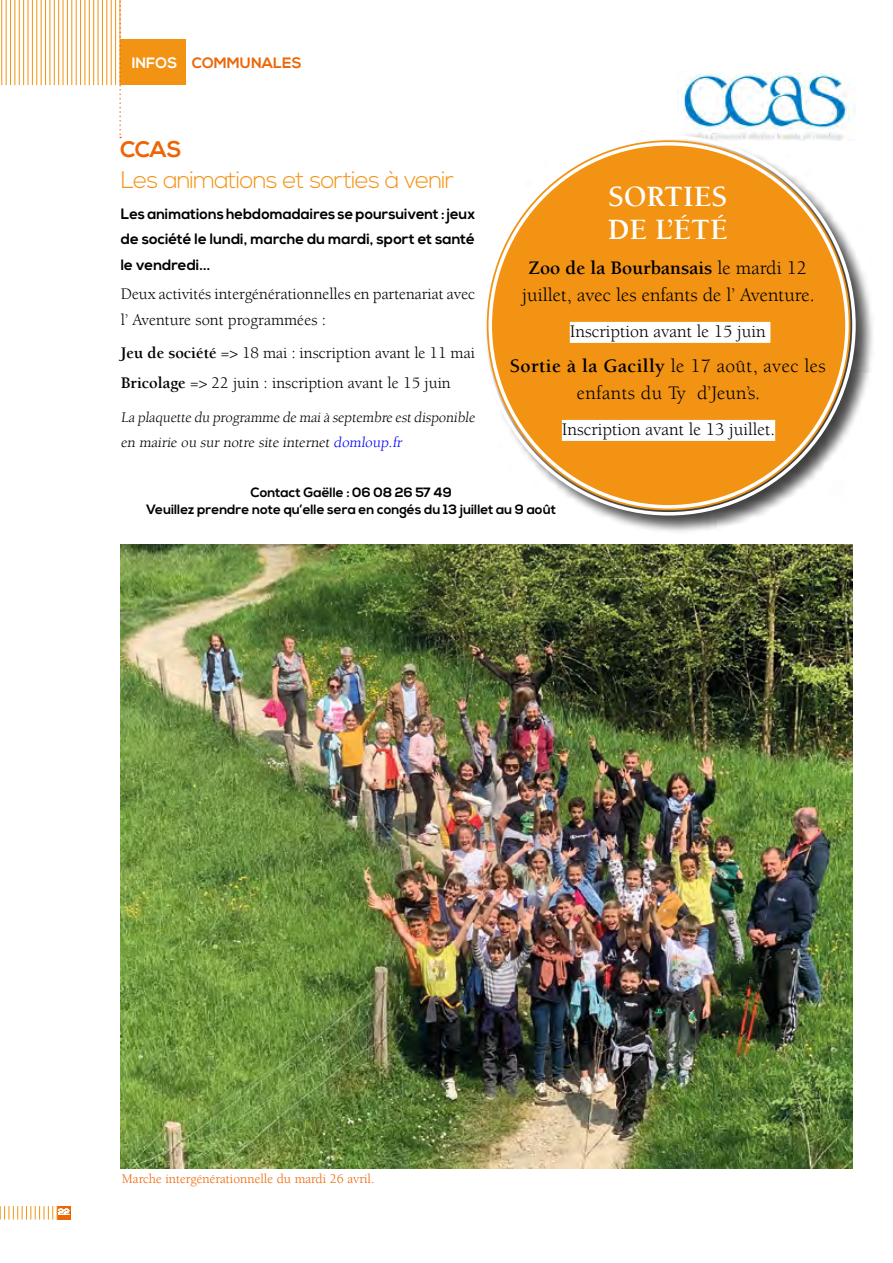
<style>
.page{position:relative;width:893px;height:1263px;background:#fff}
.page>*{position:absolute;margin:0;border:0;box-sizing:border-box;transform-origin:0 0}
.t1{font:700 30px/33.3px "Berkeley LT";color:#fff}
.t2{font:300 24px "Nexa";letter-spacing:-.04em;color:#f39313}
.t3{font:700 22.5px "Nexa";color:#ec6608}
.t4{font:19.5px/27px "Berkeley LT";color:#000;text-align:center}
.t5{font:19.5px/27px "Berkeley LT";letter-spacing:.02em;color:#000;text-align:center}
.t6{font:18px "Berkeley LT";color:#000}
.t7{font:16.5px/25.3px "Berkeley LT";color:#000}
.t8{font:700 15px/25.3px "Nexa";color:#000;text-align:justify}
.t9{font:15px/25.3px "Berkeley LT";color:#000}
.t10{font:700 15px "Nexa";color:#ec6608}
.t11{font:700 13.5px/17.7px "Nexa";color:#000;text-align:center}
.t12{font:13.5px "Berkeley LT";color:#ec6608}
.t13{font:700 9px "Nexa";color:#fff}
.s1{color:#fff}
.s2{font-weight:700}
.s3{color:#00f}
</style>
<div class="page">
<div style="left:57px;top:1206px;width:14px;height:13px;background:#ec6608"></div>
<hr style="left:0;top:0;width:1px;height:85px;background:#f39313">
<hr style="left:2px;top:0;width:1px;height:85px;background:#f39313">
<hr style="left:6px;top:0;width:1px;height:85px;background:#f39313">
<hr style="left:10px;top:0;width:1px;height:85px;background:#f39313">
<hr style="left:15px;top:0;width:1px;height:85px;background:#f39313">
<hr style="left:19px;top:0;width:1px;height:85px;background:#f39313">
<hr style="left:23px;top:0;width:1px;height:85px;background:#f39313">
<hr style="left:28px;top:0;width:1px;height:85px;background:#f39313">
<hr style="left:32px;top:0;width:1px;height:85px;background:#f39313">
<hr style="left:37px;top:0;width:1px;height:85px;background:#f39313">
<hr style="left:41px;top:0;width:1px;height:85px;background:#f39313">
<hr style="left:45px;top:0;width:1px;height:85px;background:#f39313">
<hr style="left:50px;top:0;width:1px;height:85px;background:#f39313">
<hr style="left:54px;top:0;width:1px;height:85px;background:#f39313">
<hr style="left:58px;top:0;width:1px;height:85px;background:#f39313">
<hr style="left:63px;top:0;width:1px;height:85px;background:#f39313">
<hr style="left:67px;top:0;width:1px;height:85px;background:#f39313">
<hr style="left:72px;top:0;width:1px;height:85px;background:#f39313">
<hr style="left:76px;top:0;width:1px;height:85px;background:#f39313">
<hr style="left:80px;top:0;width:1px;height:85px;background:#f39313">
<hr style="left:85px;top:0;width:1px;height:85px;background:#f39313">
<hr style="left:89px;top:0;width:1px;height:85px;background:#f39313">
<hr style="left:93px;top:0;width:1px;height:85px;background:#f39313">
<hr style="left:98px;top:0;width:1px;height:85px;background:#f39313">
<hr style="left:102px;top:0;width:1px;height:85px;background:#f39313">
<hr style="left:107px;top:0;width:1px;height:85px;background:#f39313">
<hr style="left:111px;top:0;width:1px;height:85px;background:#f39313">
<hr style="left:115px;top:0;width:1px;height:85px;background:#f39313">
<div style="left:120px;top:40px;width:66px;height:45px;background:#f39313"></div>
<svg style="left:0;top:1206px;width:58px;height:13px"></svg>
<svg style="left:119px;top:0;width:2px;height:138px"></svg>
<img style="left:677px;top:71px;width:179px;height:67px">
<img style="left:121px;top:544px;width:732px;height:624px">
<div style="left:483px;top:138px;width:392px;height:397px;background:#000;opacity:.75"></div>
<div style="left:487px;top:140px;width:363px;height:370px;background:#f39313;border-radius:50%"></div>
<div style="left:570px;top:322px;width:200px;height:21px;background:#fff"></div>
<div style="left:562px;top:420px;width:213px;height:21px;background:#fff"></div>
<p class="t10" style="left:132px;top:54px;width:171px"><span class="s1">INFOS</span> COMMUNALES</p>
<h3 class="t3" style="left:120px;top:136px;width:63px">CCAS</h3>
<h2 class="t2" style="left:121px;top:166px;width:335px">Les animations et sorties à venir</h2>
<p class="t8" style="left:121px;top:202px;width:356px">Les animations hebdomadaires se poursuivent : jeux de société le lundi, marche du mardi, sport et santé le vendredi...</p>
<p class="t7" style="left:121px;top:282px;width:356px">Deux activités intergénérationnelles en partenariat avec l’ Aventure sont programmées :</p>
<p class="t7" style="left:121px;top:339px;width:356px;line-height:29.5px"><span class="s2">Jeu de société</span> =&gt; 18 mai : inscription avant le 11 mai<br><span class="s2">Bricolage</span> =&gt; 22 juin : inscription avant le 15 juin</p>
<p class="t9" style="left:121px;top:405px;width:358px">La plaquette du programme de maià septembre estdisponible en mairie ou sur notre site internet <span class="s3">domloup.fr</span></p>
<h1 class="t1" style="left:608px;top:180px;width:122px">SORTIES<br>DE L’ÉTÉ</h1>
<p class="t4" style="left:522px;top:255px;width:294px"><span class="s2">Zoo de la Bourbansais</span> le mardi 12 juillet, avec les enfants de l’ Aventure.</p>
<p class="t6" style="left:570px;top:322px;width:197px">Inscription avant le 15 juin</p>
<p class="t5" style="left:510px;top:353px;width:318px"><span class="s2">Sortie à la Gacilly</span> le 17 août, avec les enfants du Ty d’Jeun’s.</p>
<p class="t6" style="left:562px;top:420px;width:215px">Inscription avant le 13 juillet.</p>
<p class="t11" style="left:146px;top:484px;width:411px">Contact Gaëlle : 06 08 26 57 49<br>Veuillez prendre note qu’elle sera en congés du 13 juillet au 9 août</p>
<p class="t13" style="left:58px;top:1207px;width:13px">22</p>
<p class="t12" style="left:122px;top:1172px;width:254px">Marche intergénérationnelle du mardi 26 avril.</p>
</div>
